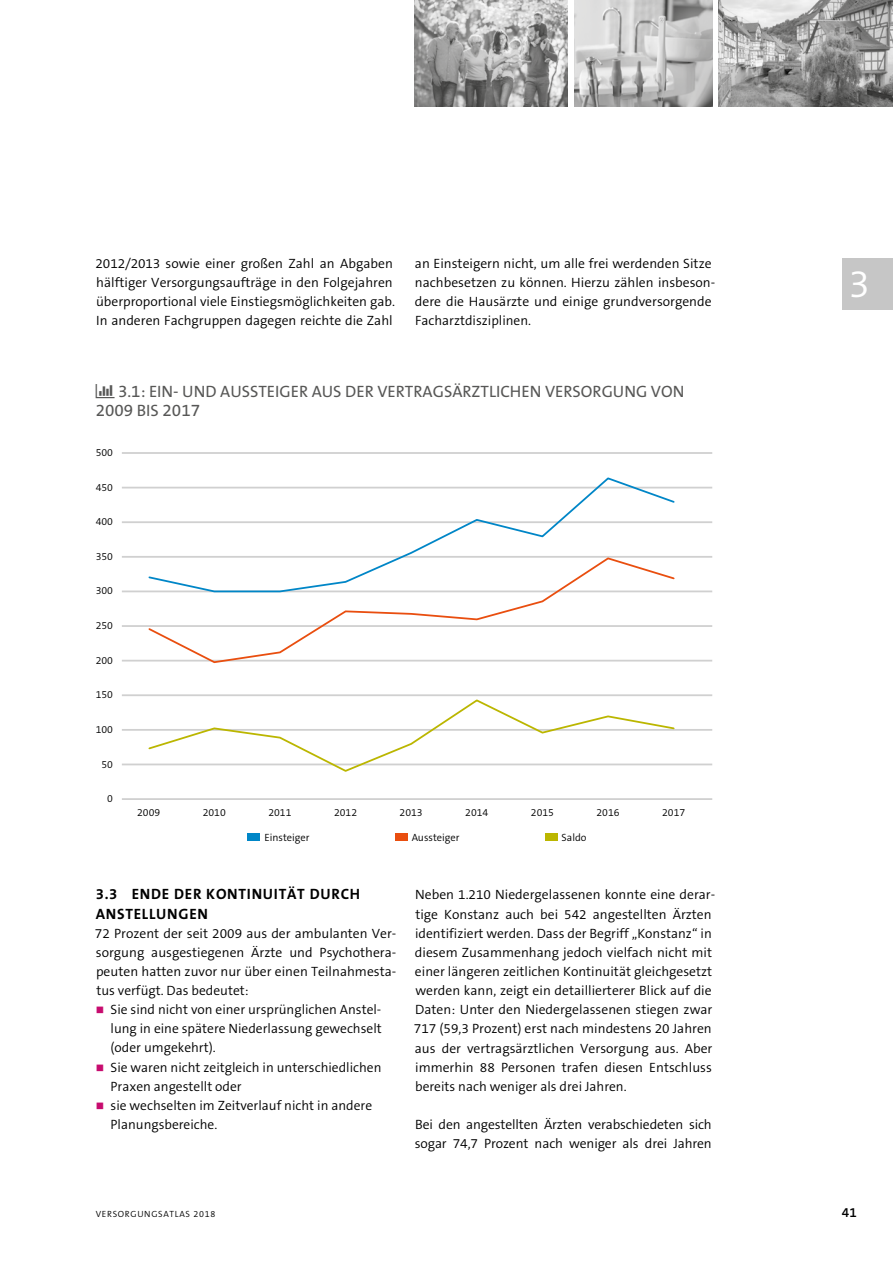
<style>
.page{position:relative;width:893px;height:1263px;background:#fff}
.page>*{position:absolute;margin:0;border:0;box-sizing:border-box;transform-origin:0 0}
.t1{font:300 39px "The Sans B4";color:#fff}
.t2{font:17.1px "The Sans B5 Plain";color:#575756}
.t3{font:16.5px "The Sans B5 Plain";color:#575756}
.t4{font:700 15px/19.2px "The Sans B7";letter-spacing:.05em;color:#000}
.t5{font:300 13.5px/19.2px "The Sans B4";color:#000}
.t6{font:600 13.5px "The Sans B6";color:#000}
.t7{font:300 10.5px "The Sans B4";color:#000}
.t8{font:300 9px "The Sans B4";letter-spacing:.075em;color:#000}
.s1{font-size:17.1px}
.s2{font-size:16.5px}
</style>
<div class="page">
<img style="left:719px;top:0;width:174px;height:106px">
<img style="left:574px;top:0;width:138px;height:106px">
<img style="left:415px;top:0;width:153px;height:106px">
<div style="left:842px;top:258px;width:51px;height:51px;background:#c6c6c6"></div>
<div style="left:247px;top:833px;width:13px;height:8px;background:#0086c7"></div>
<div style="left:395px;top:833px;width:12px;height:8px;background:#e94e0f"></div>
<div style="left:545px;top:833px;width:12px;height:8px;background:#bbb600"></div>
<hr style="left:122px;top:798px;width:590px;height:2px;background:#d0d0d0">
<hr style="left:122px;top:487px;width:590px;height:1px;background:#d0d0d0">
<hr style="left:122px;top:452px;width:590px;height:2px;background:#d0d0d0">
<hr style="left:122px;top:625px;width:590px;height:2px;background:#d0d0d0">
<hr style="left:122px;top:590px;width:590px;height:2px;background:#d0d0d0">
<hr style="left:122px;top:556px;width:590px;height:2px;background:#d0d0d0">
<hr style="left:122px;top:521px;width:590px;height:2px;background:#d0d0d0">
<hr style="left:122px;top:694px;width:590px;height:2px;background:#d0d0d0">
<hr style="left:122px;top:763px;width:590px;height:2px;background:#d0d0d0">
<hr style="left:122px;top:729px;width:590px;height:2px;background:#d0d0d0">
<hr style="left:122px;top:660px;width:590px;height:1px;background:#d0d0d0">
<svg style="left:147px;top:699px;width:529px;height:73px"></svg>
<svg style="left:147px;top:593px;width:529px;height:71px"></svg>
<svg style="left:147px;top:477px;width:529px;height:116px"></svg>
<p class="t5" style="left:96px;top:254px;width:301px">2012/2013 sowie einer großen Zahl an Abgaben hälftiger Versorgungsaufträge in den Folgejahren überproportional viele Einstiegsmöglichkeiten gab.<br>In anderen Fachgruppen dagegen reichte die Zahl</p>
<p class="t5" style="left:415px;top:254px;width:302px">an Einsteigern nicht, um alle frei werdenden Sitze nachbesetzen zu können. Hierzu zählen insbeson&shy;dere die Hausärzte und einige grundversorgende Facharztdisziplinen.</p>
<p class="t3" style="left:118px;top:382px;width:568px"><span class="s1">3</span>.<span class="s1">1</span>: EIN- UND AUSSTEIGER AUS DER VERTRAGSÄRZTLICHEN VERSORGUNG VON</p>
<p class="t2" style="left:96px;top:401px;width:106px">2009 <span class="s2">BIS</span> 2017</p>
<p class="t7" style="left:96px;top:447px;width:19px">500</p>
<p class="t7" style="left:96px;top:482px;width:19px">450</p>
<p class="t7" style="left:96px;top:516px;width:19px">400</p>
<p class="t7" style="left:96px;top:551px;width:19px">350</p>
<p class="t7" style="left:96px;top:585px;width:19px">300</p>
<p class="t7" style="left:96px;top:620px;width:19px">250</p>
<p class="t7" style="left:96px;top:655px;width:19px">200</p>
<p class="t7" style="left:96px;top:689px;width:19px">150</p>
<p class="t7" style="left:96px;top:724px;width:19px">100</p>
<p class="t7" style="left:101px;top:758px;width:13px">50</p>
<p class="t7" style="left:107px;top:793px;width:7px">0</p>
<p class="t7" style="left:137px;top:807px;width:25px">2009</p>
<p class="t7" style="left:203px;top:807px;width:25px">2010</p>
<p class="t7" style="left:268px;top:807px;width:25px">2011</p>
<p class="t7" style="left:334px;top:807px;width:25px">2012</p>
<p class="t7" style="left:400px;top:807px;width:25px">2013</p>
<p class="t7" style="left:465px;top:807px;width:25px">2014</p>
<p class="t7" style="left:531px;top:807px;width:25px">2015</p>
<p class="t7" style="left:596px;top:807px;width:25px">2016</p>
<p class="t7" style="left:662px;top:807px;width:25px">2017</p>
<p class="t7" style="left:264px;top:832px;width:47px">Einsteiger</p>
<p class="t7" style="left:412px;top:832px;width:49px">Aussteiger</p>
<p class="t7" style="left:562px;top:832px;width:26px">Saldo</p>
<p class="t4" style="left:96px;top:885px;width:266px">3.3 ENDE DER KONTINUITÄT DURCH<br>ANSTELLUNGEN</p>
<p class="t5" style="left:95px;top:924px;width:303px">72 Prozent der seit 2009 aus der ambulanten Ver-</p>
<p class="t5" style="left:96px;top:943px;width:302px">sorgung ausgestiegenen Ärzte und Psychothera-</p>
<p class="t5" style="left:96px;top:962px;width:302px">peuten hatten zuvor nur über einen Teilnahmesta-</p>
<p class="t5" style="left:96px;top:981px;width:154px">tus verfügt. Das bedeutet:</p>
<p class="t5" style="left:111px;top:1000px;width:272px">Sie sind nicht von einer ursprünglichen Anstel-</p>
<p class="t5" style="left:111px;top:1019px;width:273px">lung in eine spätere Niederlassung gewechselt</p>
<p class="t5" style="left:111px;top:1039px;width:107px">(oder umgekehrt).</p>
<p class="t5" style="left:111px;top:1058px;width:272px">Sie waren nicht zeitgleich in unterschiedlichen</p>
<p class="t5" style="left:111px;top:1077px;width:133px">Praxen angestellt oder</p>
<p class="t5" style="left:111px;top:1096px;width:263px">sie wechselten im Zeitverlauf nicht in andere</p>
<p class="t5" style="left:111px;top:1115px;width:108px">Planungsbereiche.</p>
<p class="t5" style="left:414px;top:886px;width:303px">Neben 1.210 Niedergelassenen konnte eine derar&shy;tige Konstanz auch bei 542 angestellten Ärzten identifiziert werden. Dass der Begriff „Konstanz“ in diesem Zusammenhang jedoch vielfach nicht mit einer längeren zeitlichen Kontinuität gleichgesetzt werden kann, zeigt ein detaillierterer Blick auf die Daten: Unter den Niedergelassenen stiegen zwar 717 (59,3 Prozent) erst nach mindestens 20 Jahren aus der vertragsärztlichen Versorgung aus. Aber immerhin 88 Personen trafen diesen Entschluss bereits nach weniger als drei Jahren.</p>
<p class="t5" style="left:415px;top:1115px;width:298px">Bei den angestellten Ärzten verabschiedeten sich sogar 74,7 Prozent nach weniger als drei Jahren</p>
<p class="t1" style="left:848px;top:262px;width:23px">3</p>
<p class="t8" style="left:96px;top:1209px;width:121px">VERSORGUNGSATLAS 2018</p>
<p class="t6" style="left:842px;top:1205px;width:16px">41</p>
</div>
